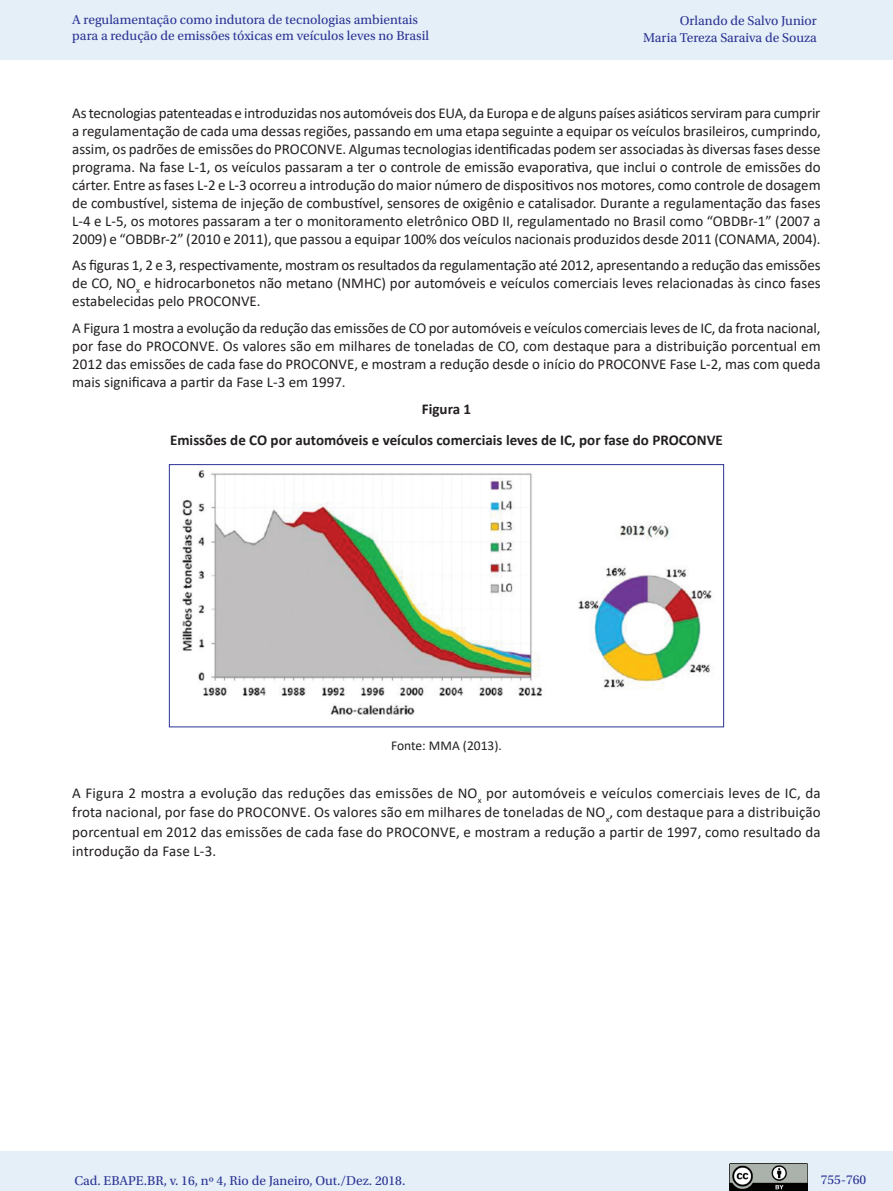
<style>
.page{position:relative;width:893px;height:1191px;background:#fff}
.page>*{position:absolute;margin:0;border:0;box-sizing:border-box;transform-origin:0 0}
._06_0_texto{font:15px/18px "Calibri";color:#231f20;text-align:justify}
._08_2_tabela_titulo{font:700 15px "Calibri";color:#231f20}
.t1{font:13.5px/16.5px "Utopia Std";color:#2b3393}
._00__fonte_legenda_f{font:13.5px "Calibri";color:#231f20}
</style>
<div class="page">
<div style="left:0;top:1151px;width:893px;height:40px;background:#e4eff8"></div>
<img style="left:730px;top:1163px;width:77px;height:27px">
<div style="left:0;top:0;width:893px;height:60px;background:#e4eff8"></div>
<img style="left:182px;top:470px;width:530px;height:245px">
<div style="left:169px;top:464px;width:555px;height:263px;border:1px solid #2b3393"></div>
<p class="t1" style="left:72px;top:11px;width:358px">A regulamentação como indutora de tecnologias ambientais para a redução de emissões tóxicas em veículos leves no Brasil</p>
<p class="t1" style="left:643px;top:13px;width:175px;text-align:right">Orlando de Salvo Junior<br>Maria Tereza Saraiva de Souza</p>
<p class="_06_0_texto" style="left:72px;top:103px;width:750px">As tecnologias patenteadas e introduzidas nos automóveis dos EUA, da Europa e de alguns países asiáticos serviram para cumprir a regulamentação de cada uma dessas regiões, passando em uma etapa seguinte a equipar os veículos brasileiros, cumprindo, assim, os padrões de emissões do PROCONVE. Algumas tecnologias identificadas podem ser associadas às diversas fases desse programa. Na fase L-1, os veículos passaram a ter o controle de emissão evaporativa, que inclui o controle de emissões do cárter. Entre as fases L-2 e L-3 ocorreu a introdução do maior número de dispositivos nos motores, como controle de dosagem de combustível, sistema de injeção de combustível, sensores de oxigênio e catalisador. Durante a regulamentação das fases L-4 e L-5, os motores passaram a ter o monitoramento eletrônico OBD II, regulamentado no Brasil como “OBDBr-1” (2007 a 2009) e “OBDBr-2” (2010 e 2011), que passou a equipar 100% dos veículos nacionais produzidos desde 2011 (CONAMA, 2004).</p>
<p class="_06_0_texto" style="left:72px;top:256px;width:750px">As figuras 1, 2 e 3, respectivamente, mostram os resultados da regulamentação até 2012, apresentando a redução das emissões de CO, NO<sub>x</sub> e hidrocarbonetos não metano (NMHC) por automóveis e veículos comerciais leves relacionadas às cinco fases estabelecidas pelo PROCONVE.</p>
<p class="_06_0_texto" style="left:72px;top:318px;width:750px">A Figura 1 mostra a evolução da redução das emissões de CO por automóveis e veículos comerciais leves de IC, da frota nacional, por fase do PROCONVE. Os valores são em milhares de toneladas de CO, com destaque para a distribuição porcentual em 2012 das emissões de cada fase do PROCONVE, e mostram a redução desde o início do PROCONVE Fase L-2, mas com queda mais significava a partir da Fase L-3 em 1997.</p>
<p class="_08_2_tabela_titulo" style="left:422px;top:398px;width:51px">Figura 1</p>
<p class="_08_2_tabela_titulo" style="left:170px;top:430px;width:554px">Emissões de CO por automóveis e veículos comerciais leves de IC, por fase do PROCONVE</p>
<p class="_00__fonte_legenda_f" style="left:391px;top:736px;width:112px">Fonte: MMA (2013).</p>
<p class="_06_0_texto" style="left:72px;top:782px;width:750px;line-height:19.5px">A Figura 2 mostra a evolução das reduções das emissões de NO<sub>x</sub> por automóveis e veículos comerciais leves de IC, da frota nacional, por fase do PROCONVE. Os valores são em milhares de toneladas de NO<sub>x</sub>, com destaque para a distribuição porcentual em 2012 das emissões de cada fase do PROCONVE, e mostram a redução a partir de 1997, como resultado da introdução da Fase L-3.</p>
<p class="t1" style="left:74px;top:1172px;width:333px">Cad. EBAPE.BR, v. 16, nº 4, Rio de Janeiro, Out./Dez. 2018.</p>
<p class="t1" style="left:821px;top:1171px;width:47px">755-760</p>
</div>
